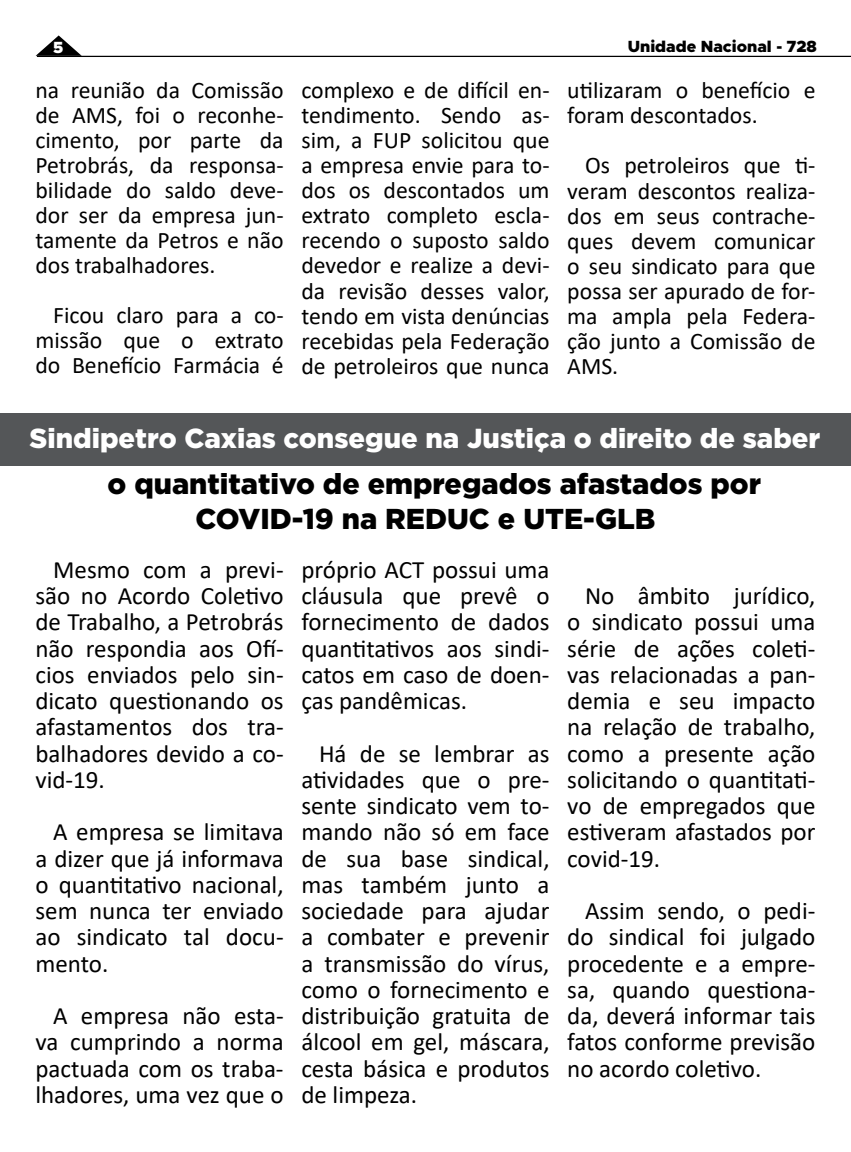
<style>
.page{position:relative;width:851px;height:1152px;background:#fff}
.page>*{position:absolute;margin:0;border:0;box-sizing:border-box;transform-origin:0 0}
.t1{font:900 28.75px/35px "Gotham";color:#000}
.t2{font:900 27.5px "Gotham";color:#fff}
.t3{font:25px/26.2px "Calibri";color:#000;text-align:justify}
.t4{font:23.75px/25px "Calibri";color:#000;text-align:justify}
.t5{font:900 16.25px "Metropolis";color:#000}
.t6{font:900 16.25px "Metropolis";color:#fff}
</style>
<div class="page">
<div style="left:0;top:413px;width:850px;height:53px;background:#545658"></div>
<svg style="left:36px;top:35px;width:46px;height:21px"></svg>
<hr style="left:37px;top:56px;width:813px;height:1px;background:#000">
<p class="t6" style="left:53px;top:37px;width:12px">5</p>
<p class="t5" style="left:627px;top:36px;width:191px">Unidade Nacional - 728</p>
<p class="t4" style="left:35px;top:77px;width:250px">na reunião da Comissão de AMS, foi o reconhe&shy;cimento, por parte da Petrobrás, da responsa&shy;bilidade do saldo deve&shy;dor ser da empresa jun&shy;tamente da Petros e não dos trabalhadores.</p>
<p class="t4" style="left:35px;top:302px;width:250px;text-indent:18px">Ficou claro para a co&shy;missão que o extrato do Benefício Farmácia é</p>
<p class="t4" style="left:301px;top:77px;width:250px">complexo e de difícil en&shy;tendimento. Sendo as&shy;sim, a FUP solicitou que a empresa envie para to&shy;dos os descontados um extrato completo escla&shy;recendo o suposto saldo devedor e realize a devi&shy;da revisão desses valor, tendo em vista denúncias recebidas pela Federação de petroleiros que nunca</p>
<p class="t4" style="left:567px;top:77px;width:250px">utilizaram o benefício e foram descontados.</p>
<p class="t4" style="left:567px;top:152px;width:250px;text-indent:18px">Os petroleiros que ti&shy;veram descontos realiza&shy;dos em seus contrache&shy;ques devem comunicar o seu sindicato para que possa ser apurado de for&shy;ma ampla pela Federa&shy;ção junto a Comissão de AMS.</p>
<p class="t2" style="left:30px;top:423px;width:792px">Sindipetro Caxias consegue na Justiça o direito de saber</p>
<p class="t1" style="left:195px;top:466px;width:567px;text-indent:-88px">o quantitativo de empregados afastados por<br>COVID-19 na REDUC e UTE-GLB</p>
<p class="t3" style="left:35px;top:555px;width:250px;text-indent:18px">Mesmo com a previ&shy;são no Acordo Coletivo de Trabalho, a Petrobrás não respondia aos Ofí&shy;cios enviados pelo sin&shy;dicato questionando os afastamentos dos tra&shy;balhadores devido a co&shy;vid-19.</p>
<p class="t3" style="left:35px;top:818px;width:250px;text-indent:18px">A empresa se limitava a dizer que já informava o quantitativo nacional, sem nunca ter enviado ao sindicato tal docu&shy;mento.</p>
<p class="t3" style="left:35px;top:1002px;width:250px;text-indent:18px">A empresa não esta&shy;va cumprindo a norma pactuada com os traba&shy;lhadores, uma vez que o</p>
<p class="t3" style="left:301px;top:555px;width:250px">próprio ACT possui uma cláusula que prevê o fornecimento de dados quantitativos aos sindi&shy;catos em caso de doen&shy;ças pandêmicas.</p>
<p class="t3" style="left:301px;top:739px;width:250px;text-indent:18px">Há de se lembrar as atividades que o pre&shy;sente sindicato vem to&shy;mando não só em face de sua base sindical, mas também junto a sociedade para ajudar a combater e prevenir a transmissão do vírus, como o fornecimento e distribuição gratuita de álcool em gel, máscara, cesta básica e produtos de limpeza.</p>
<p class="t3" style="left:567px;top:582px;width:250px;text-indent:18px">No âmbito jurídico, o sindicato possui uma série de ações coleti&shy;vas relacionadas a pan&shy;demia e seu impacto na relação de trabalho, como a presente ação solicitando o quantitati&shy;vo de empregados que estiveram afastados por covid-19.</p>
<p class="t3" style="left:567px;top:897px;width:250px;text-indent:18px">Assim sendo, o pedi&shy;do sindical foi julgado procedente e a empre&shy;sa, quando questiona&shy;da, deverá informar tais fatos conforme previsão no acordo coletivo.</p>
</div>
